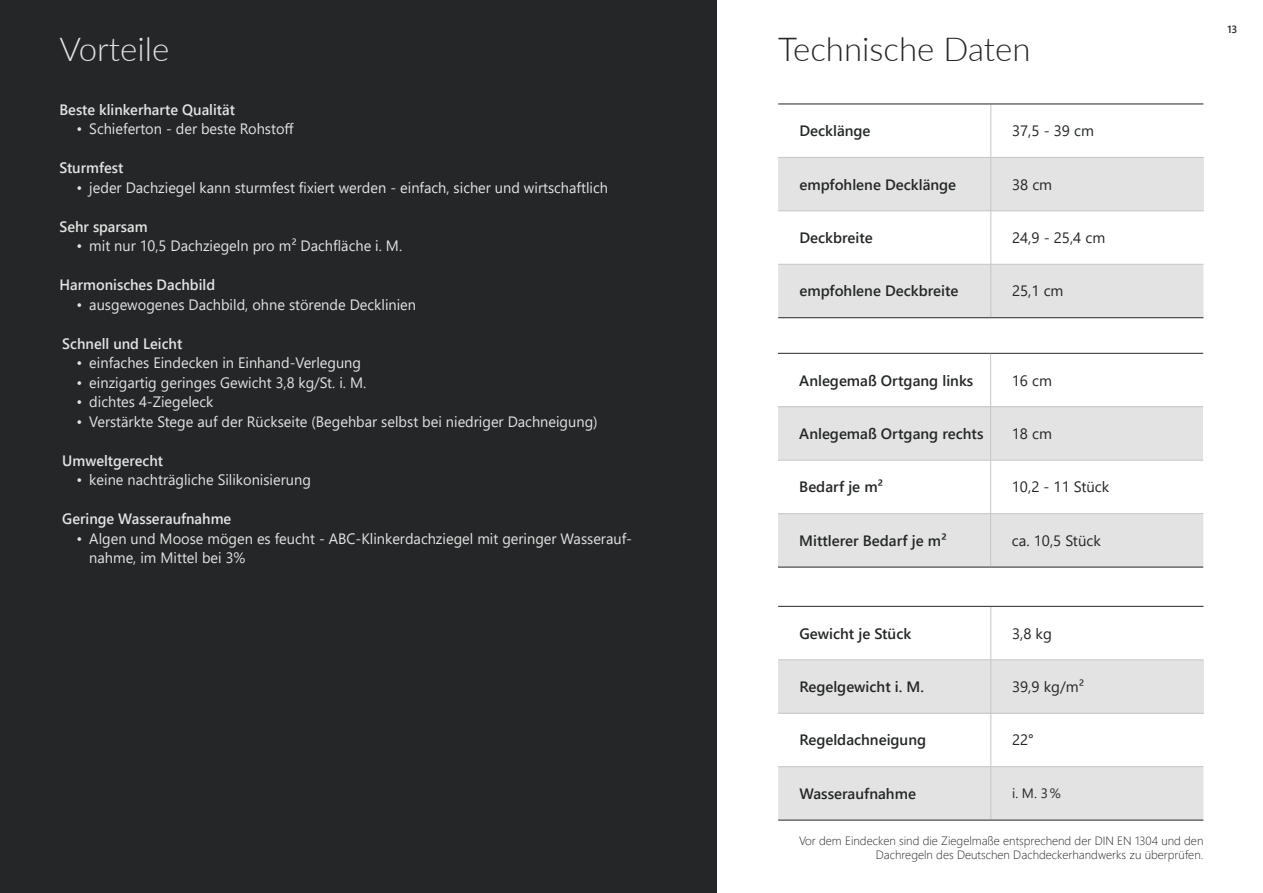
<style>
.page{position:relative;width:1263px;height:893px;background:#fff}
.page>*{position:absolute;margin:0;border:0;box-sizing:border-box;transform-origin:0 0}
.t1{font:300 33px "Lato";color:#242627}
.t2{font:300 33px "Lato";color:#e3e3e3}
.t3{font:15px/19.5px "Segoe UI";color:#e3e3e3}
.t4{font:600 15px "Segoe UI";color:#242627}
.t5{font:600 15px "Segoe UI";color:#e3e3e3}
.t6{font:15px "Segoe UI";color:#242627}
.t7{font:13.5px "Segoe UI";color:#242627}
.t8{font:300 12px/14.4px "Segoe UI";color:#242627;text-align:right}
.t9{font:600 10.5px "Segoe UI";color:#242627}
</style>
<div class="page">
<div style="left:0;top:0;width:716px;height:893px;background:#242627"></div>
<div style="left:778px;top:157px;width:213px;height:54px;background:#e3e3e3"></div>
<div style="left:991px;top:157px;width:212px;height:54px;background:#e3e3e3"></div>
<div style="left:778px;top:265px;width:425px;height:52px;background:#e3e3e3"></div>
<hr style="left:990px;top:104px;width:1px;height:53px;background:#c6c6c6">
<hr style="left:778px;top:157px;width:213px;height:1px;background:#c6c6c6">
<hr style="left:991px;top:157px;width:212px;height:1px;background:#c6c6c6">
<hr style="left:990px;top:158px;width:1px;height:53px;background:#c6c6c6">
<hr style="left:991px;top:211px;width:212px;height:1px;background:#c6c6c6">
<hr style="left:778px;top:211px;width:213px;height:1px;background:#c6c6c6">
<hr style="left:990px;top:211px;width:1px;height:53px;background:#c6c6c6">
<hr style="left:778px;top:264px;width:213px;height:1px;background:#c6c6c6">
<hr style="left:991px;top:264px;width:212px;height:1px;background:#c6c6c6">
<hr style="left:990px;top:264px;width:1px;height:53px;background:#c6c6c6">
<hr style="left:778px;top:104px;width:213px;height:1px;background:#242627">
<hr style="left:991px;top:104px;width:212px;height:1px;background:#242627">
<hr style="left:778px;top:317px;width:213px;height:1px;background:#242627">
<hr style="left:991px;top:317px;width:212px;height:1px;background:#242627">
<div style="left:778px;top:407px;width:213px;height:53px;background:#e3e3e3"></div>
<div style="left:991px;top:407px;width:212px;height:53px;background:#e3e3e3"></div>
<div style="left:778px;top:514px;width:425px;height:53px;background:#e3e3e3"></div>
<hr style="left:990px;top:354px;width:1px;height:53px;background:#c6c6c6">
<hr style="left:778px;top:406px;width:213px;height:1px;background:#c6c6c6">
<hr style="left:991px;top:406px;width:212px;height:1px;background:#c6c6c6">
<hr style="left:990px;top:407px;width:1px;height:53px;background:#c6c6c6">
<hr style="left:990px;top:460px;width:213px;height:1px;background:#c6c6c6">
<hr style="left:778px;top:460px;width:212px;height:1px;background:#c6c6c6">
<hr style="left:990px;top:460px;width:1px;height:53px;background:#c6c6c6">
<hr style="left:778px;top:513px;width:213px;height:1px;background:#c6c6c6">
<hr style="left:991px;top:513px;width:212px;height:1px;background:#c6c6c6">
<hr style="left:990px;top:514px;width:1px;height:53px;background:#c6c6c6">
<hr style="left:778px;top:353px;width:213px;height:1px;background:#242627">
<hr style="left:991px;top:353px;width:212px;height:1px;background:#242627">
<hr style="left:778px;top:567px;width:213px;height:1px;background:#242627">
<hr style="left:991px;top:567px;width:212px;height:1px;background:#242627">
<div style="left:778px;top:660px;width:213px;height:53px;background:#e3e3e3"></div>
<div style="left:991px;top:660px;width:212px;height:53px;background:#e3e3e3"></div>
<div style="left:778px;top:767px;width:425px;height:53px;background:#e3e3e3"></div>
<hr style="left:990px;top:607px;width:1px;height:53px;background:#c6c6c6">
<hr style="left:778px;top:659px;width:213px;height:1px;background:#c6c6c6">
<hr style="left:991px;top:659px;width:212px;height:1px;background:#c6c6c6">
<hr style="left:990px;top:660px;width:1px;height:53px;background:#c6c6c6">
<hr style="left:991px;top:713px;width:212px;height:1px;background:#c6c6c6">
<hr style="left:778px;top:713px;width:213px;height:1px;background:#c6c6c6">
<hr style="left:990px;top:713px;width:1px;height:53px;background:#c6c6c6">
<hr style="left:778px;top:766px;width:213px;height:1px;background:#c6c6c6">
<hr style="left:991px;top:766px;width:212px;height:1px;background:#c6c6c6">
<hr style="left:990px;top:767px;width:1px;height:53px;background:#c6c6c6">
<hr style="left:778px;top:606px;width:213px;height:1px;background:#242627">
<hr style="left:991px;top:606px;width:212px;height:1px;background:#242627">
<hr style="left:778px;top:820px;width:213px;height:1px;background:#242627">
<hr style="left:991px;top:820px;width:212px;height:1px;background:#242627">
<h1 class="t2" style="left:60px;top:26px;width:111px">Vorteile</h1>
<p class="t5" style="left:60px;top:95px;width:177px">Beste klinkerharte Qualität</p>
<p class="t3" style="left:77px;top:118px;width:219px">• Schieferton - der beste Rohstoff</p>
<p class="t5" style="left:60px;top:154px;width:65px">Sturmfest</p>
<p class="t3" style="left:77px;top:176px;width:533px">• jeder Dachziegel kann sturmfest fixiert werden - einfach, sicher und wirtschaftlich</p>
<p class="t5" style="left:60px;top:212px;width:90px">Sehr sparsam</p>
<p class="t3" style="left:77px;top:235px;width:327px">• mit nur 10,5 Dachziegeln pro m² Dachfläche i. M.</p>
<p class="t5" style="left:60px;top:271px;width:157px">Harmonisches Dachbild</p>
<p class="t3" style="left:77px;top:293px;width:341px">• ausgewogenes Dachbild, ohne störende Decklinien</p>
<p class="t5" style="left:62px;top:329px;width:121px">Schnell und Leicht</p>
<p class="t3" style="left:77px;top:352px;width:286px">• einfaches Eindecken in Einhand-Verlegung</p>
<p class="t3" style="left:77px;top:371px;width:291px">• einzigartig geringes Gewicht 3,8 kg/St. i. M.</p>
<p class="t3" style="left:77px;top:391px;width:138px">• dichtes 4-Ziegeleck</p>
<p class="t3" style="left:77px;top:410px;width:523px">• Verstärkte Stege auf der Rückseite (Begehbar selbst bei niedriger Dachneigung)</p>
<p class="t5" style="left:62px;top:446px;width:102px">Umweltgerecht</p>
<p class="t3" style="left:77px;top:469px;width:236px">• keine nachträgliche Silikonisierung</p>
<p class="t5" style="left:62px;top:505px;width:171px">Geringe Wasseraufnahme</p>
<p class="t3" style="left:89px;top:527px;width:544px;text-indent:-13px">• Algen und Moose mögen es feucht - ABC-Klinkerdachziegel mit geringer Wasserauf&shy;nahme, im Mittel bei 3%</p>
<h1 class="t1" style="left:778px;top:26px;width:254px">Technische Daten</h1>
<p class="t4" style="left:799px;top:117px;width:73px">Decklänge</p>
<p class="t6" style="left:1012px;top:117px;width:83px">37,5 - 39 cm</p>
<p class="t4" style="left:799px;top:170px;width:158px">empfohlene Decklänge</p>
<p class="t6" style="left:1012px;top:170px;width:42px">38 cm</p>
<p class="t4" style="left:799px;top:224px;width:75px">Deckbreite</p>
<p class="t6" style="left:1012px;top:224px;width:95px">24,9 - 25,4 cm</p>
<p class="t4" style="left:799px;top:277px;width:160px">empfohlene Deckbreite</p>
<p class="t6" style="left:1012px;top:277px;width:53px">25,1 cm</p>
<p class="t4" style="left:799px;top:366px;width:176px">Anlegemaß Ortgang links</p>
<p class="t6" style="left:1012px;top:366px;width:42px">16 cm</p>
<p class="t4" style="left:799px;top:419px;width:186px">Anlegemaß Ortgang rechts</p>
<p class="t6" style="left:1012px;top:419px;width:42px">18 cm</p>
<p class="t4" style="left:799px;top:473px;width:86px">Bedarf je m²</p>
<p class="t6" style="left:1012px;top:473px;width:99px">10,2 - 11 Stück</p>
<p class="t4" style="left:799px;top:526px;width:149px">Mittlerer Bedarf je m²</p>
<p class="t6" style="left:1012px;top:526px;width:90px">ca. 10,5 Stück</p>
<p class="t9" style="left:1227px;top:20px;width:12px">13</p>
<p class="t4" style="left:799px;top:619px;width:113px">Gewicht je Stück</p>
<p class="t6" style="left:1012px;top:619px;width:41px">3,8 kg</p>
<p class="t4" style="left:799px;top:672px;width:126px">Regelgewicht i. M.</p>
<p class="t6" style="left:1012px;top:672px;width:74px">39,9 kg/m²</p>
<p class="t4" style="left:799px;top:726px;width:128px">Regeldachneigung</p>
<p class="t6" style="left:1012px;top:726px;width:23px">22°</p>
<p class="t4" style="left:799px;top:779px;width:118px">Wasseraufnahme</p>
<p class="t7" style="left:1012px;top:781px;width:50px">i. M. 3%</p>
<p class="t8" style="left:799px;top:832px;width:406px">Vor dem Eindecken sind die Ziegelmaße entsprechend der DIN EN 1304 und den<br>Dachregeln des Deutschen Dachdeckerhandwerks zu überprüfen.</p>
</div>
